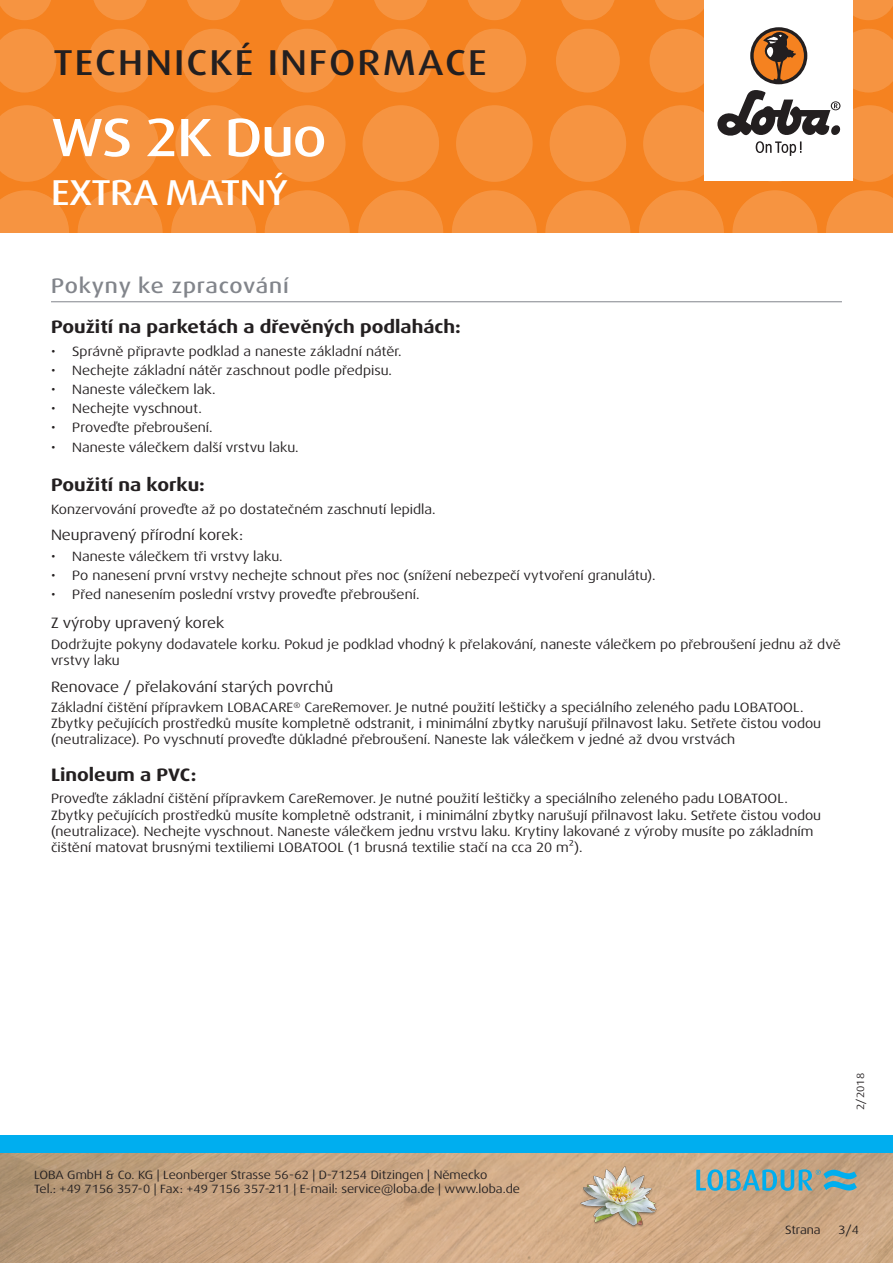
<style>
.page{position:relative;width:893px;height:1263px;background:#fff}
.page>*{position:absolute;margin:0;border:0;box-sizing:border-box;transform-origin:0 0}
.t1{font:500 expanded 54px "Dax Pro";letter-spacing:-.025em;color:#fff}
.t2{font:500 expanded 36px "Dax Pro";letter-spacing:.06em;color:#231f20}
.t3{font:500 expanded 36px "Dax Pro";letter-spacing:-.015em;color:#fff}
.Titel_grau{font:500 expanded 21px "Dax Pro";letter-spacing:.04em;color:#82858b}
.t4{font:700 expanded 18px "Dax Pro";color:#231f20}
.t5{font:expanded 15px "Dax Pro";color:#231f20}
.Text{font:expanded 13.5px/16.2px "Dax Pro";color:#231f20}
.t6{font:expanded 12px/14.4px "Dax Pro";color:#231f20}
.t7{font:expanded 10.5px "Dax Pro";color:#231f20}
</style>
<div class="page">
<div style="left:0;top:0;width:893px;height:233px;background:#f58220"></div>
<svg style="left:0;top:190px;width:69px;height:43px"></svg>
<svg style="left:78px;top:190px;width:85px;height:85px;fill:#f69441"></svg>
<svg style="left:171px;top:190px;width:85px;height:85px;fill:#f69441"></svg>
<svg style="left:265px;top:190px;width:85px;height:85px;fill:#f69441"></svg>
<svg style="left:358px;top:190px;width:85px;height:85px;fill:#f69441"></svg>
<svg style="left:545px;top:190px;width:85px;height:85px;fill:#f69441"></svg>
<svg style="left:452px;top:190px;width:85px;height:85px;fill:#f69441"></svg>
<svg style="left:732px;top:190px;width:85px;height:85px;fill:#f69441"></svg>
<svg style="left:639px;top:190px;width:85px;height:85px;fill:#f69441"></svg>
<svg style="left:826px;top:190px;width:67px;height:43px"></svg>
<svg style="left:0;top:105px;width:65px;height:77px"></svg>
<svg style="left:82px;top:105px;width:76px;height:77px"></svg>
<svg style="left:175px;top:105px;width:77px;height:77px"></svg>
<svg style="left:269px;top:105px;width:76px;height:77px"></svg>
<svg style="left:456px;top:105px;width:77px;height:77px"></svg>
<svg style="left:362px;top:105px;width:77px;height:77px"></svg>
<svg style="left:550px;top:105px;width:76px;height:77px"></svg>
<svg style="left:0;top:29px;width:56px;height:63px"></svg>
<svg style="left:182px;top:29px;width:64px;height:63px"></svg>
<svg style="left:88px;top:29px;width:64px;height:63px"></svg>
<svg style="left:275px;top:29px;width:64px;height:63px"></svg>
<svg style="left:462px;top:29px;width:64px;height:63px"></svg>
<svg style="left:369px;top:29px;width:64px;height:63px"></svg>
<svg style="left:556px;top:29px;width:64px;height:63px"></svg>
<svg style="left:0;top:0;width:51px;height:20px"></svg>
<svg style="left:187px;top:0;width:53px;height:20px"></svg>
<svg style="left:468px;top:0;width:53px;height:20px"></svg>
<svg style="left:655px;top:0;width:49px;height:20px"></svg>
<svg style="left:93px;top:0;width:54px;height:20px"></svg>
<svg style="left:374px;top:0;width:54px;height:20px"></svg>
<svg style="left:281px;top:0;width:53px;height:20px"></svg>
<svg style="left:561px;top:0;width:54px;height:20px"></svg>
<svg style="left:853px;top:0;width:40px;height:20px"></svg>
<img style="left:0;top:1152px;width:893px;height:111px">
<div style="left:0;top:1135px;width:893px;height:17px;background:#00aeef"></div>
<div style="left:704px;top:0;width:149px;height:181px;background:#fff"></div>
<svg style="left:643px;top:28px;width:250px;height:154px"></svg>
<img style="left:578px;top:1161px;width:82px;height:81px">
<svg style="left:696px;top:1169px;width:161px;height:22px;background:#74a7ae"></svg>
<hr style="left:51px;top:301px;width:791px;height:1px;background:#82858b">
<h2 class="t2" style="left:53px;top:40px;width:435px">TECHNICKÉ INFORMACE</h2>
<p class="t1" style="left:51px;top:103px;width:277px">WS 2K Duo</p>
<h2 class="t3" style="left:51px;top:169px;width:238px">EXTRA MATNÝ</h2>
<p class="Titel_grau" style="left:51px;top:272px;width:239px">Pokyny ke zpracování</p>
<p class="t4" style="left:51px;top:315px;width:411px">Použití na parketách a dřevěných podlahách:</p>
<p class="Text" style="left:51px;top:343px;width:352px">• Správně připravte podklad a naneste základní nátěr.</p>
<p class="Text" style="left:51px;top:362px;width:342px">• Nechejte základní nátěr zaschnout podle předpisu.</p>
<p class="Text" style="left:51px;top:381px;width:166px">• Naneste válečkem lak.</p>
<p class="Text" style="left:51px;top:400px;width:152px">• Nechejte vyschnout.</p>
<p class="Text" style="left:51px;top:420px;width:163px">• Proveďte přebroušení.</p>
<p class="Text" style="left:51px;top:439px;width:249px">• Naneste válečkem další vrstvu laku.</p>
<p class="t4" style="left:51px;top:473px;width:155px">Použití na korku:</p>
<p class="Text" style="left:51px;top:501px;width:386px">Konzervování proveďte až po dostatečném zaschnutí lepidla.</p>
<p class="t5" style="left:51px;top:525px;width:194px">Neupravený přírodní korek:</p>
<p class="Text" style="left:51px;top:548px;width:233px">• Naneste válečkem tři vrstvy laku.</p>
<p class="Text" style="left:51px;top:567px;width:606px">• Po nanesení první vrstvy nechejte schnout přes noc (snížení nebezpečí vytvoření granulátu).</p>
<p class="Text" style="left:51px;top:586px;width:370px">• Před nanesením poslední vrstvy proveďte přebroušení.</p>
<p class="t5" style="left:51px;top:614px;width:175px">Z výroby upravený korek</p>
<p class="Text" style="left:51px;top:636px;width:791px">Dodržujte pokyny dodavatele korku. Pokud je podklad vhodný k přelakování, naneste válečkem po přebroušení jednu až dvě vrstvy laku</p>
<p class="t5" style="left:51px;top:677px;width:284px">Renovace / přelakování starých povrchů</p>
<p class="Text" style="left:51px;top:699px;width:772px">Základní čištění přípravkem LOBACARE<sup>®</sup> CareRemover. Je nutné použití leštičky a speciálního zeleného padu LOBATOOL.<br>Zbytky pečujících prostředků musíte kompletně odstranit, i minimální zbytky narušují přilnavost laku. Setřete čistou vodou (neutralizace). Po vyschnutí proveďte důkladné přebroušení. Naneste lak válečkem v jedné až dvou vrstvách</p>
<p class="t4" style="left:51px;top:763px;width:147px">Linoleum a PVC:</p>
<p class="Text" style="left:51px;top:791px;width:772px">Proveďte základní čištění přípravkem CareRemover. Je nutné použití leštičky a speciálního zeleného padu LOBATOOL.<br>Zbytky pečujících prostředků musíte kompletně odstranit, i minimální zbytky narušují přilnavost laku. Setřete čistou vodou (neutralizace). Nechejte vyschnout. Naneste válečkem jednu vrstvu laku. Krytiny lakované z výroby musíte po základním čištění matovat brusnými textiliemi LOBATOOL (1 brusná textilie stačí na cca 20 m²).</p>
<p class="t6" style="left:34px;top:1167px;width:487px">LOBA GmbH &amp; Co. KG | Leonberger Strasse 56-62 | D-71254 Ditzingen | Německo<br>Tel.: +49 7156 357-0 | Fax: +49 7156 357-211 | E-mail: service@loba.de | www.loba.de</p>
<p class="t7" style="left:854px;top:1110px;width:38px;rotate:-90deg">2/2018</p>
<p class="t6" style="left:785px;top:1223px;width:37px">Strana</p>
<p class="t6" style="left:838px;top:1223px;width:22px">3/4</p>
</div>
